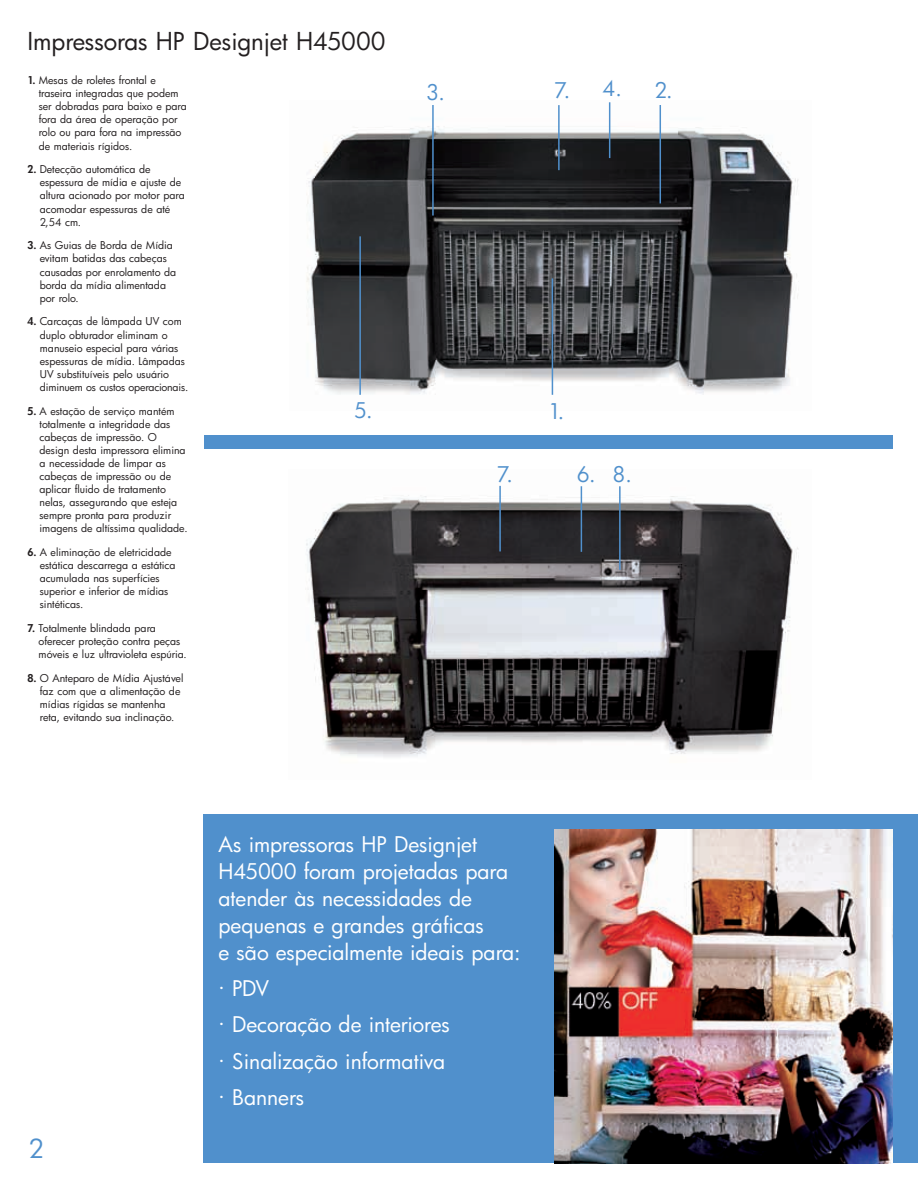
<style>
.page{position:relative;width:918px;height:1188px;background:#fff}
.page>*{position:absolute;margin:0;border:0;box-sizing:border-box;transform-origin:0 0}
.t1{font:25.5px "Futura Bk";color:#5090cc}
.t2{font:24px "Futura Bk";letter-spacing:-.005em;color:#231f20}
.t3{font:21px/27px "Futura Bk";color:#fff}
.t4{font:21px "Futura Bk";color:#5090cc}
.t5{font:10.5px/13px "Futura Bk";color:#231f20}
.s1{font-family:"Futura Hv"}
</style>
<div class="page">
<div style="left:203px;top:828px;width:715px;height:335px;background:#5090cc"></div>
<img style="left:554px;top:830px;width:339px;height:334px">
<div style="left:204px;top:435px;width:689px;height:14px;background:#5090cc"></div>
<img style="left:306px;top:485px;width:492px;height:272px">
<img style="left:306px;top:102px;width:493px;height:293px">
<hr style="left:619px;top:486px;width:2px;height:84px;background:#5090cc">
<hr style="left:499px;top:486px;width:2px;height:65px;background:#5090cc">
<hr style="left:660px;top:105px;width:1px;height:98px;background:#5090cc">
<hr style="left:432px;top:105px;width:2px;height:111px;background:#5090cc">
<hr style="left:359px;top:236px;width:2px;height:159px;background:#5090cc">
<hr style="left:552px;top:278px;width:1px;height:117px;background:#5090cc">
<hr style="left:558px;top:105px;width:2px;height:65px;background:#5090cc">
<hr style="left:581px;top:486px;width:1px;height:66px;background:#5090cc">
<div style="left:203px;top:814px;width:715px;height:15px;background:#5090cc"></div>
<hr style="left:609px;top:102px;width:1px;height:56px;background:#5090cc">
<h2 class="t2" style="left:28px;top:32px;width:360px">Impressoras HP Designjet H45000</h2>
<p class="t5" style="left:39px;top:75px;width:149px;text-indent:-11px"><span class="s1">1.</span> Mesas de roletes frontal e traseira integradas que podem ser dobradas para baixo e para fora da área de operação por rolo ou para fora na impressão de materiais rígidos.</p>
<p class="t5" style="left:40px;top:164px;width:147px;text-indent:-12px"><span class="s1">2.</span> Detecção automática de espessura de mídia e ajuste de altura acionado por motor para acomodar espessuras de até<br>2,54 cm.</p>
<p class="t5" style="left:40px;top:240px;width:138px;text-indent:-12px"><span class="s1">3.</span> As Guias de Borda de Mídia evitam batidas das cabeças causadas por enrolamento da borda da mídia alimentada por rolo.</p>
<p class="t5" style="left:40px;top:316px;width:150px;text-indent:-12px"><span class="s1">4.</span> Carcaças de lâmpada UV com duplo obturador eliminam o manuseio especial para várias espessuras de mídia. Lâmpadas<br>UV substituíveis pelo usuário diminuem os custos operacionais.</p>
<p class="t5" style="left:40px;top:405px;width:150px;text-indent:-12px"><span class="s1">5.</span> A estação de serviço mantém totalmente a integridade das cabeças de impressão. O design desta impressora elimina a necessidade de limpar as cabeças de impressão ou de aplicar fluido de tratamento nelas, assegurando que esteja sempre pronta para produzir imagens de altíssima qualidade.</p>
<p class="t5" style="left:40px;top:547px;width:137px;text-indent:-12px"><span class="s1">6.</span> A eliminação de eletricidade estática descarrega a estática acumulada nas superfícies superior e inferior de mídias sintéticas.</p>
<p class="t5" style="left:39px;top:623px;width:150px;text-indent:-11px"><span class="s1">7.</span> Totalmente blindada para oferecer proteção contra peças móveis e luz ultravioleta espúria.</p>
<p class="t5" style="left:40px;top:673px;width:145px;text-indent:-12px"><span class="s1">8.</span> O Anteparo de Mídia Ajustável faz com que a alimentação de mídias rígidas se mantenha reta, evitando sua inclinação.</p>
<h3 class="t4" style="left:354px;top:402px;width:20px">5.</h3>
<h3 class="t4" style="left:603px;top:80px;width:21px">4.</h3>
<h3 class="t4" style="left:426px;top:84px;width:20px">3.</h3>
<h3 class="t4" style="left:655px;top:83px;width:20px">2.</h3>
<h3 class="t4" style="left:554px;top:83px;width:18px">7.</h3>
<h3 class="t4" style="left:497px;top:466px;width:18px">7.</h3>
<h3 class="t4" style="left:548px;top:403px;width:18px">1.</h3>
<h3 class="t4" style="left:577px;top:466px;width:20px">6.</h3>
<h3 class="t4" style="left:613px;top:466px;width:21px">8.</h3>
<h1 class="t1" style="left:28px;top:1138px;width:17px">2</h1>
<h3 class="t3" style="left:219px;top:833px;width:304px">As impressoras HP Designjet<br>H45000 foram projetadas para atender às necessidades de pequenas e grandes gráficas<br>e são especialmente ideais para:</h3>
<h3 class="t3" style="left:219px;top:973px;width:233px;line-height:36.3px">· PDV<br>· Decoração de interiores · Sinalização informativa · Banners</h3>
</div>
